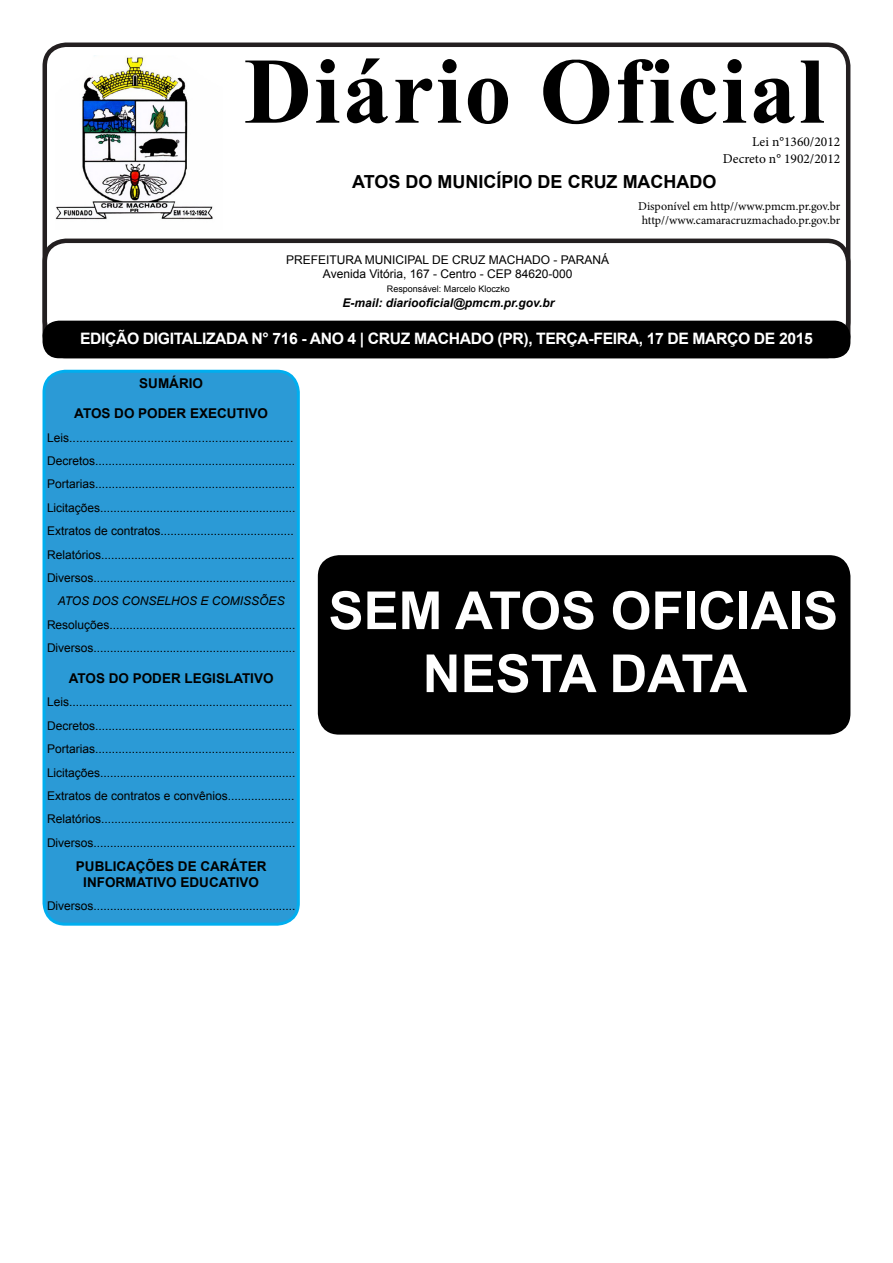
<style>
.page{position:relative;width:893px;height:1263px;background:#fff}
.page>*{position:absolute;margin:0;border:0;box-sizing:border-box;transform-origin:0 0}
.t1{font:700 93.9px "Times New Roman";letter-spacing:.025em;color:#000}
.t2{font:700 52.5px "Arial";color:#fff}
.t3{font:700 18px "Arial";color:#000}
.t4{font:700 15.75px "Arial";letter-spacing:-.025em;color:#fff}
.t5{font:700 13.5px "Arial";color:#000}
.t6{font:13.5px "Minion Pro";color:#000}
.t7{font:12px "Arial";color:#000}
.t8{font:12px "Minion Pro";letter-spacing:-.005em;color:#000}
.t9{font:italic 700 12px "Arial";color:#000}
.t10{font:italic 12px "Arial";color:#000}
.t11{font:9px "Arial";color:#000}
</style>
<div class="page">
<div style="left:43px;top:43px;width:807px;height:301px;border:4px solid #231f20;border-radius:21px"></div>
<div style="left:43px;top:239px;width:807px;height:119px;border:4px solid #231f20;border-radius:21px"></div>
<div style="left:44px;top:371px;width:254px;height:553px;background:#2b9ad6;border-radius:21px"></div>
<div style="left:43px;top:370px;width:257px;height:556px;border:3px solid #00aeef;border-radius:21px"></div>
<div style="left:43px;top:321px;width:807px;height:37px;background:#000;border-radius:16px"></div>
<img style="left:55px;top:55px;width:158px;height:165px">
<div style="left:318px;top:555px;width:532px;height:180px;background:#000;border-radius:21px"></div>
<p class="t1" style="left:244px;top:24px;width:582px">Diário Oficial</p>
<p class="t6" style="left:752px;top:133px;width:90px">Lei n°1360/2012</p>
<p class="t6" style="left:723px;top:149px;width:119px">Decreto n° 1902/2012</p>
<p class="t3" style="left:352px;top:169px;width:366px">ATOS DO MUNICÍPIO DE CRUZ MACHADO</p>
<p class="t8" style="left:638px;top:198px;width:204px">Disponível em http//www.pmcm.pr.gov.br</p>
<p class="t8" style="left:642px;top:212px;width:200px">http//www.camaracruzmachado.pr.gov.br</p>
<p class="t7" style="left:286px;top:251px;width:325px">PREFEITURA MUNICIPAL DE CRUZ MACHADO - PARANÁ</p>
<p class="t7" style="left:323px;top:266px;width:251px">Avenida Vitória, 167 - Centro - CEP 84620-000</p>
<p class="t11" style="left:387px;top:282px;width:125px">Responsável: Marcelo Kloczko</p>
<p class="t9" style="left:343px;top:294px;width:213px">E-mail: diariooficial@pmcm.pr.gov.br</p>
<p class="t4" style="left:80px;top:327px;width:734px">EDIÇÃO DIGITALIZADA N° 716 - ANO 4 | CRUZ MACHADO (PR), TERÇA-FEIRA, 17 DE MARÇO DE 2015</p>
<p class="t5" style="left:139px;top:373px;width:65px">SUMÁRIO</p>
<p class="t5" style="left:74px;top:404px;width:195px">ATOS DO PODER EXECUTIVO</p>
<p class="t7" style="left:47px;top:429px;width:248px">Leis..................................................................</p>
<p class="t7" style="left:47px;top:453px;width:250px">Decretos............................................................</p>
<p class="t7" style="left:47px;top:476px;width:250px">Portarias............................................................</p>
<p class="t7" style="left:47px;top:499px;width:250px">Licitações...........................................................</p>
<p class="t7" style="left:47px;top:523px;width:248px">Extratos de contratos........................................</p>
<p class="t7" style="left:47px;top:546px;width:249px">Relatórios..........................................................</p>
<p class="t7" style="left:47px;top:570px;width:250px">Diversos.............................................................</p>
<p class="t10" style="left:58px;top:593px;width:228px">ATOS DOS CONSELHOS E COMISSÕES</p>
<p class="t7" style="left:47px;top:616px;width:250px">Resoluções........................................................</p>
<p class="t7" style="left:47px;top:640px;width:250px">Diversos.............................................................</p>
<p class="t5" style="left:69px;top:669px;width:206px">ATOS DO PODER LEGISLATIVO</p>
<p class="t7" style="left:47px;top:694px;width:247px">Leis...................................................................</p>
<p class="t7" style="left:47px;top:717px;width:250px">Decretos............................................................</p>
<p class="t7" style="left:47px;top:741px;width:250px">Portarias............................................................</p>
<p class="t7" style="left:47px;top:764px;width:250px">Licitações...........................................................</p>
<p class="t7" style="left:47px;top:787px;width:249px">Extratos de contratos e convênios....................</p>
<p class="t7" style="left:47px;top:811px;width:249px">Relatórios..........................................................</p>
<p class="t7" style="left:47px;top:834px;width:250px">Diversos.............................................................</p>
<p class="t5" style="left:76px;top:856px;width:192px">PUBLICAÇÕES DE CARÁTER</p>
<p class="t5" style="left:83px;top:873px;width:177px">INFORMATIVO EDUCATIVO</p>
<p class="t7" style="left:47px;top:898px;width:250px">Diversos.............................................................</p>
<p class="t2" style="left:329px;top:574px;width:511px">SEM ATOS OFICIAIS</p>
<p class="t2" style="left:423px;top:637px;width:326px">NESTA DATA</p>
</div>
